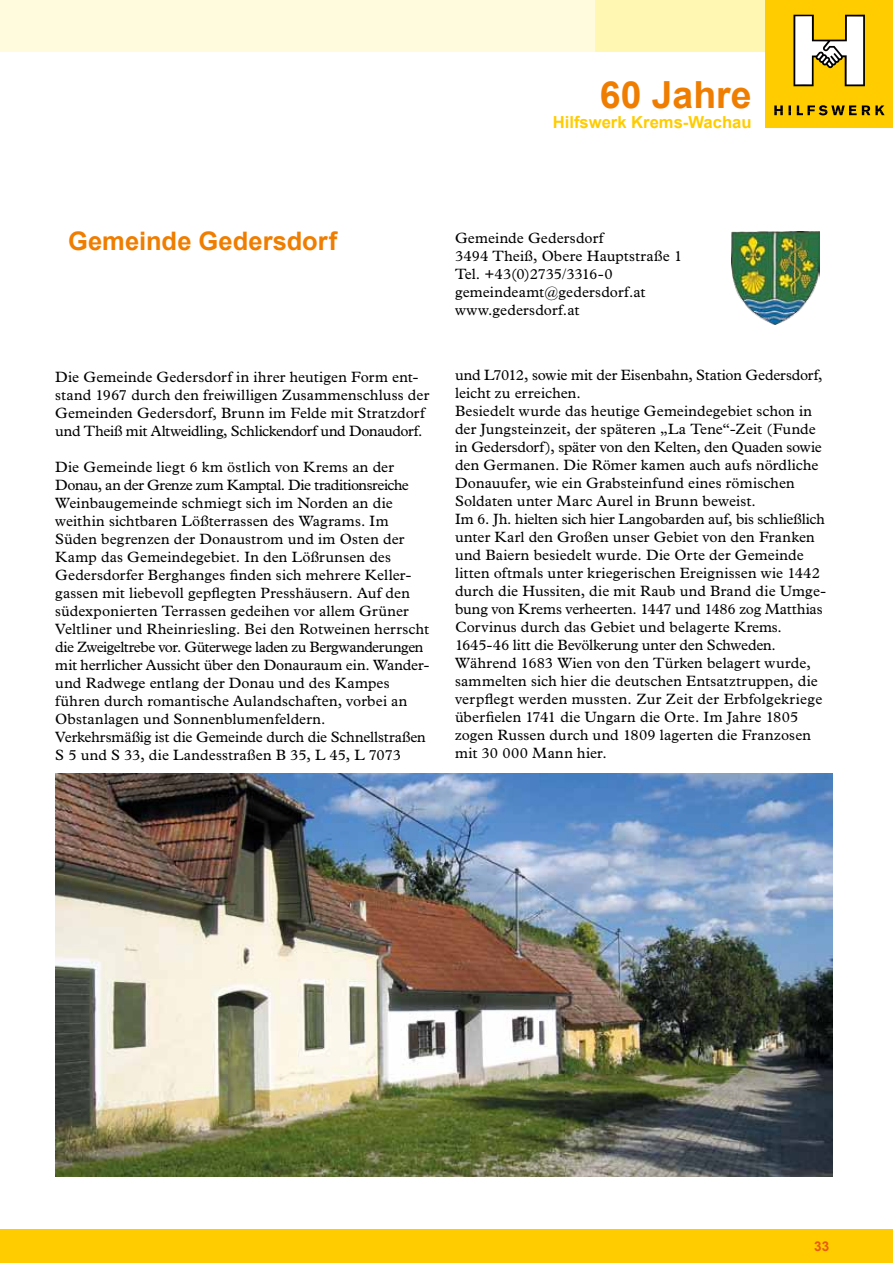
<style>
.page{position:relative;width:893px;height:1263px;background:#fff}
.page>*{position:absolute;margin:0;border:0;box-sizing:border-box;transform-origin:0 0}
.t1{font:700 37.35px "Arial";color:#ef7d00}
.t2{font:700 25.5px "Arial";color:#ef7d00}
.t3{font:700 16.65px "Arial";color:#fc0}
.t4{font:15px/18px "Plantin";letter-spacing:.005em;color:#000}
.t5{font:700 13.5px "Arial";color:#ea5b0b}
</style>
<div class="page">
<div style="left:0;top:1229px;width:893px;height:34px;background:#fc0"></div>
<div style="left:0;top:0;width:893px;height:51px;background:#fffbdc"></div>
<div style="left:595px;top:0;width:298px;height:51px;background:#fff7b2"></div>
<div style="left:765px;top:0;width:128px;height:128px;background:#fc0"></div>
<svg style="left:774px;top:105px;width:111px;height:10px"></svg>
<svg style="left:793px;top:15px;width:72px;height:71px"></svg>
<img style="left:55px;top:773px;width:777px;height:404px">
<img style="left:731px;top:232px;width:89px;height:93px">
<h1 class="t1" style="left:600px;top:70px;width:153px">60 Jahre</h1>
<p class="t3" style="left:553px;top:111px;width:200px">Hilfswerk Krems-Wachau</p>
<h2 class="t2" style="left:68px;top:224px;width:271px">Gemeinde Gedersdorf</h2>
<p class="t4" style="left:455px;top:229px;width:229px">Gemeinde Gedersdorf<br>3494 Theiß, Obere Hauptstraße 1<br>Tel. +43(0)2735/3316-0 gemeindeamt@gedersdorf.at www.gedersdorf.at</p>
<p class="t4" style="left:55px;top:368px;width:376px">Die Gemeinde Gedersdorf in ihrer heutigen Form ent&shy;stand 1967 durch den freiwilligen Zusammenschluss der Gemeinden Gedersdorf, Brunn im Felde mit Stratzdorf und Theiß mit Altweidling, Schlickendorf und Donaudorf.</p>
<p class="t4" style="left:55px;top:458px;width:375px">Die Gemeinde liegt 6 km östlich von Krems an der Donau, an der Grenze zum Kamptal. Die traditionsreiche Weinbaugemeinde schmiegt sich im Norden an die weithin sichtbaren Lößterrassen des Wagrams. Im Süden begrenzen der Donaustrom und im Osten der Kamp das Gemeindegebiet. In den Lößrunsen des Gedersdorfer Berghanges finden sich mehrere Keller&shy;gassen mit liebevoll gepflegten Presshäusern. Auf den südexponierten Terrassen gedeihen vor allem Grüner Veltliner und Rheinriesling. Bei den Rotweinen herrscht die Zweigeltrebe vor. Güterwege laden zu Bergwanderungen mit herrlicher Aussicht über den Donauraum ein. Wander&shy;und Radwege entlang der Donau und des Kampes führen durch romantische Aulandschaften, vorbei an Obstanlagen und Sonnenblumenfeldern.<br>Verkehrsmäßig ist die Gemeinde durch die Schnellstraßen S 5 und S 33, die Landesstraßen B 35, L 45, L 7073</p>
<p class="t4" style="left:455px;top:365px;width:372px">und L7012, sowie mit der Eisenbahn, Station Gedersdorf, leicht zu erreichen.<br>Besiedelt wurde das heutige Gemeindegebiet schon in der Jungsteinzeit, der späteren „La Tene“-Zeit (Funde in Gedersdorf), später von den Kelten, den Quaden sowie den Germanen. Die Römer kamen auch aufs nördliche Donauufer, wie ein Grabsteinfund eines römischen Soldaten unter Marc Aurel in Brunn beweist.<br>Im 6. Jh. hielten sich hier Langobarden auf, bis schließlich unter Karl den Großen unser Gebiet von den Franken und Baiern besiedelt wurde. Die Orte der Gemeinde litten oftmals unter kriegerischen Ereignissen wie 1442 durch die Hussiten, die mit Raub und Brand die Umge&shy;bung von Krems verheerten. 1447 und 1486 zog Matthias Corvinus durch das Gebiet und belagerte Krems.<br>1645-46 litt die Bevölkerung unter den Schweden.<br>Während 1683 Wien von den Türken belagert wurde, sammelten sich hier die deutschen Entsatztruppen, die verpflegt werden mussten. Zur Zeit der Erbfolgekriege überfielen 1741 die Ungarn die Orte. Im Jahre 1805 zogen Russen durch und 1809 lagerten die Franzosen mit 30 000 Mann hier.</p>
<p class="t5" style="left:814px;top:1237px;width:17px">33</p>
</div>
